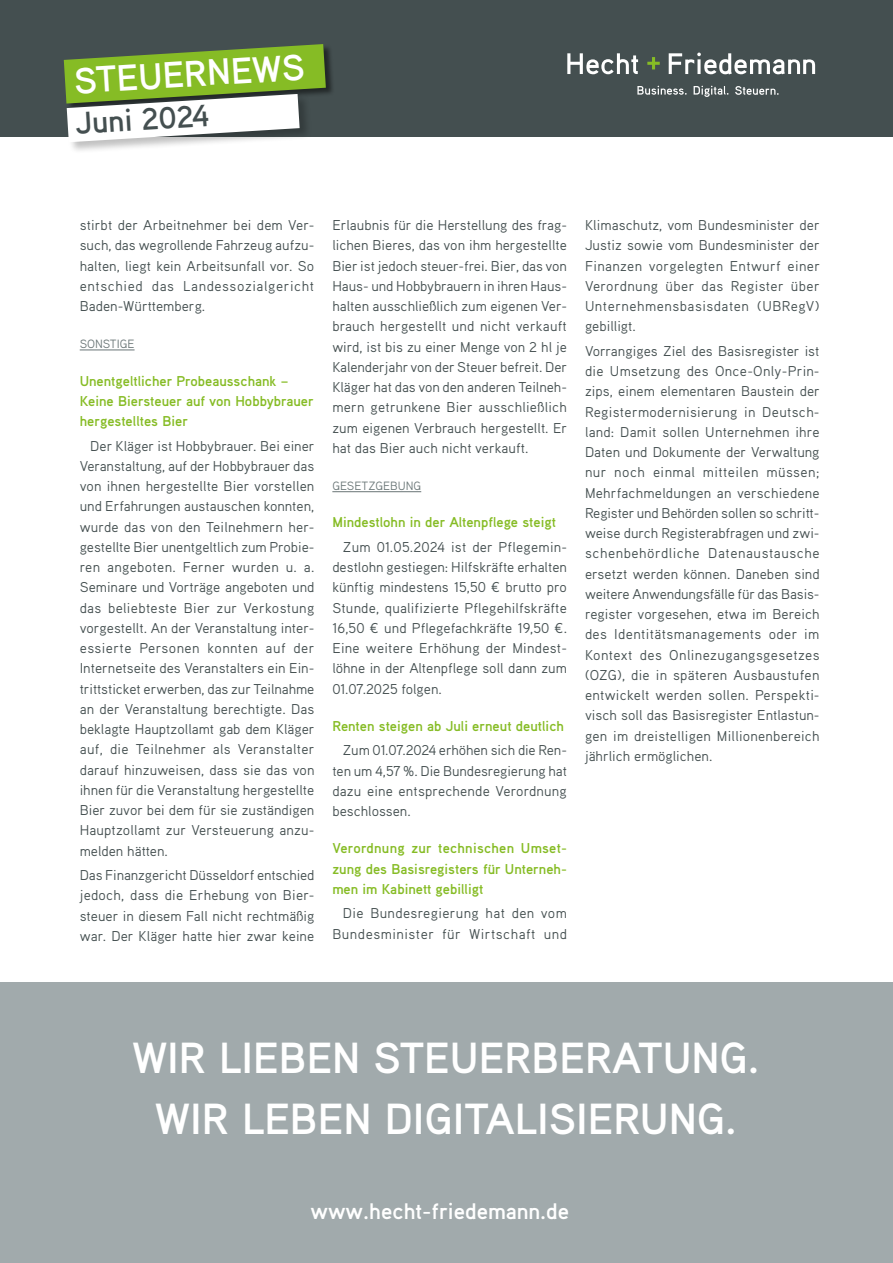
<style>
.page{position:relative;width:893px;height:1263px;background:#fff}
.page>*{position:absolute;margin:0;border:0;box-sizing:border-box;transform-origin:0 0}
.t1{font:700 43.5px/60.8px "Aaux Pro OT";color:#fff;text-align:center}
.t2{font:700 36.75px "Aaux Pro OT";color:#fff}
.t3{font:700 30.9px "Aaux Pro OT";color:#444f50}
.t4{font:700 22.5px "Aaux Pro OT";color:#fff}
.t5{font:14.25px/20.2px "Aaux Pro OT";letter-spacing:.005em;color:#444f50;text-align:justify}
.t6{font:700 14.25px/20.2px "Aaux Pro OT";color:#86bc25}
.t7{font:14.25px/20.2px "Aaux Pro OT";letter-spacing:.035em;color:#444f50;text-align:right}
.t8{font:12px "Aaux Pro OT";color:#697576}
</style>
<div class="page">
<hr style="left:80px;top:350px;width:55px;height:1px;background:#697576">
<hr style="left:332px;top:491px;width:89px;height:1px;background:#697576">
<div style="left:0;top:0;width:893px;height:136px;background:#444f50"></div>
<svg style="left:567px;top:53px;width:71px;height:21px"></svg>
<svg style="left:669px;top:53px;width:146px;height:21px"></svg>
<svg style="left:647px;top:57px;width:13px;height:12px"></svg>
<svg style="left:637px;top:86px;width:50px;height:9px"></svg>
<svg style="left:694px;top:86px;width:34px;height:11px"></svg>
<svg style="left:735px;top:86px;width:44px;height:9px"></svg>
<div style="left:64px;top:44px;width:271px;height:69px;background:#000;opacity:.5"></div>
<div style="left:66px;top:94px;width:246px;height:61px;background:#000;opacity:.25"></div>
<svg style="left:64px;top:44px;width:262px;height:98px"></svg>
<div style="left:0;top:982px;width:893px;height:281px;background:#a1aaac"></div>
<h2 class="t2" style="left:72px;top:58px;width:233px;rotate:-4deg">STEUERNEWS</h2>
<h3 class="t3" style="left:74px;top:104px;width:135px;rotate:-4deg">Juni 2024</h3>
<p class="t5" style="left:80px;top:215px;width:236px">stirbt der Arbeitnehmer bei dem Ver&shy;such, das wegrollende Fahrzeug aufzu&shy;halten, liegt kein Arbeitsunfall vor. So entschied das Landessozialgericht Baden-Württemberg.</p>
<p class="t8" style="left:80px;top:337px;width:56px">SONSTIGE</p>
<p class="t6" style="left:80px;top:370px;width:236px">Unentgeltlicher Probeausschank –<br>Keine Biersteuer auf von Hobbybrauer hergestelltes Bier</p>
<p class="t5" style="left:80px;top:435px;width:236px;text-indent:11px">Der Kläger ist Hobbybrauer. Bei einer Veranstaltung, auf der Hobbybrauer das von ihnen hergestellte Bier vorstellen und Erfahrungen austauschen konnten, wurde das von den Teilnehmern her&shy;gestellte Bier unentgeltlich zum Probie&shy;ren angeboten. Ferner wurden u. a.<br>Seminare und Vorträge angeboten und das beliebteste Bier zur Verkostung vorgestellt. An der Veranstaltung inter&shy;essierte Personen konnten auf der Internetseite des Veranstalters ein Ein&shy;trittsticket erwerben, das zur Teilnahme an der Veranstaltung berechtigte. Das beklagte Hauptzollamt gab dem Kläger auf, die Teilnehmer als Veranstalter darauf hinzuweisen, dass sie das von ihnen für die Veranstaltung hergestellte Bier zuvor bei dem für sie zuständigen Hauptzollamt zur Versteuerung anzu&shy;melden hätten.</p>
<p class="t5" style="left:80px;top:864px;width:236px">Das Finanzgericht Düsseldorf entschied jedoch, dass die Erhebung von Bier&shy;steuer in diesem Fall nicht rechtmäßig war. Der Kläger hatte hier zwar keine</p>
<p class="t5" style="left:332px;top:215px;width:236px">Erlaubnis für die Herstellung des frag&shy;lichen Bieres, das von ihm hergestellte Bier ist jedoch steuer-frei. Bier, das von Haus- und Hobbybrauern in ihren Haus&shy;halten ausschließlich zum eigenen Ver&shy;brauch hergestellt und nicht verkauft wird, ist bis zu einer Menge von 2 hl je Kalenderjahr von der Steuer befreit. Der Kläger hat das von den anderen Teilneh&shy;mern getrunkene Bier ausschließlich zum eigenen Verbrauch hergestellt. Er hat das Bier auch nicht verkauft.</p>
<p class="t8" style="left:332px;top:478px;width:90px">GESETZGEBUNG</p>
<p class="t6" style="left:332px;top:512px;width:225px">Mindestlohn in der Altenpflege steigt</p>
<p class="t5" style="left:332px;top:536px;width:236px;text-indent:11px">Zum 01.05.2024 ist der Pflegemin&shy;destlohn gestiegen: Hilfskräfte erhalten künftig mindestens 15,50 € brutto pro Stunde, qualifizierte Pflegehilfskräfte 16,50 € und Pflegefachkräfte 19,50 €.<br>Eine weitere Erhöhung der Mindest&shy;löhne in der Altenpflege soll dann zum 01.07.2025 folgen.</p>
<p class="t6" style="left:332px;top:715px;width:233px">Renten steigen ab Juli erneut deutlich</p>
<p class="t5" style="left:332px;top:740px;width:236px;text-indent:11px">Zum 01.07.2024 erhöhen sich die Ren&shy;ten um 4,57 %. Die Bundesregierung hat dazu eine entsprechende Verordnung beschlossen.</p>
<p class="t6" style="left:332px;top:838px;width:236px;text-align:justify">Verordnung zur technischen Umset&shy;zung des Basisregisters für Unterneh&shy;men im Kabinett gebilligt</p>
<p class="t7" style="left:332px;top:903px;width:236px">Die Bundesregierung hat den vom<br>Bundesminister für Wirtschaft und</p>
<p class="t5" style="left:585px;top:214px;width:236px">Klimaschutz, vom Bundesminister der Justiz sowie vom Bundesminister der Finanzen vorgelegten Entwurf einer Verordnung über das Register über Unternehmensbasisdaten (UBRegV) gebilligt.</p>
<p class="t5" style="left:585px;top:340px;width:236px">Vorrangiges Ziel des Basisregister ist die Umsetzung des Once-Only-Prin&shy;zips, einem elementaren Baustein der Registermodernisierung in Deutsch&shy;land: Damit sollen Unternehmen ihre Daten und Dokumente der Verwaltung nur noch einmal mitteilen müssen; Mehrfachmeldungen an verschiedene Register und Behörden sollen so schritt&shy;weise durch Registerabfragen und zwi&shy;schenbehördliche Datenaustausche ersetzt werden können. Daneben sind weitere Anwendungsfälle für das Basis&shy;register vorgesehen, etwa im Bereich des Identitätsmanagements oder im Kontext des Onlinezugangsgesetzes (OZG), die in späteren Ausbaustufen entwickelt werden sollen. Perspekti&shy;visch soll das Basisregister Entlastun&shy;gen im dreistelligen Millionenbereich jährlich ermöglichen.</p>
<h1 class="t1" style="left:132px;top:1027px;width:628px">WIR LIEBEN STEUERBERATUNG.<br>WIR LEBEN DIGITALISIERUNG.</h1>
<h3 class="t4" style="left:310px;top:1196px;width:260px">www.hecht-friedemann.de</h3>
</div>
